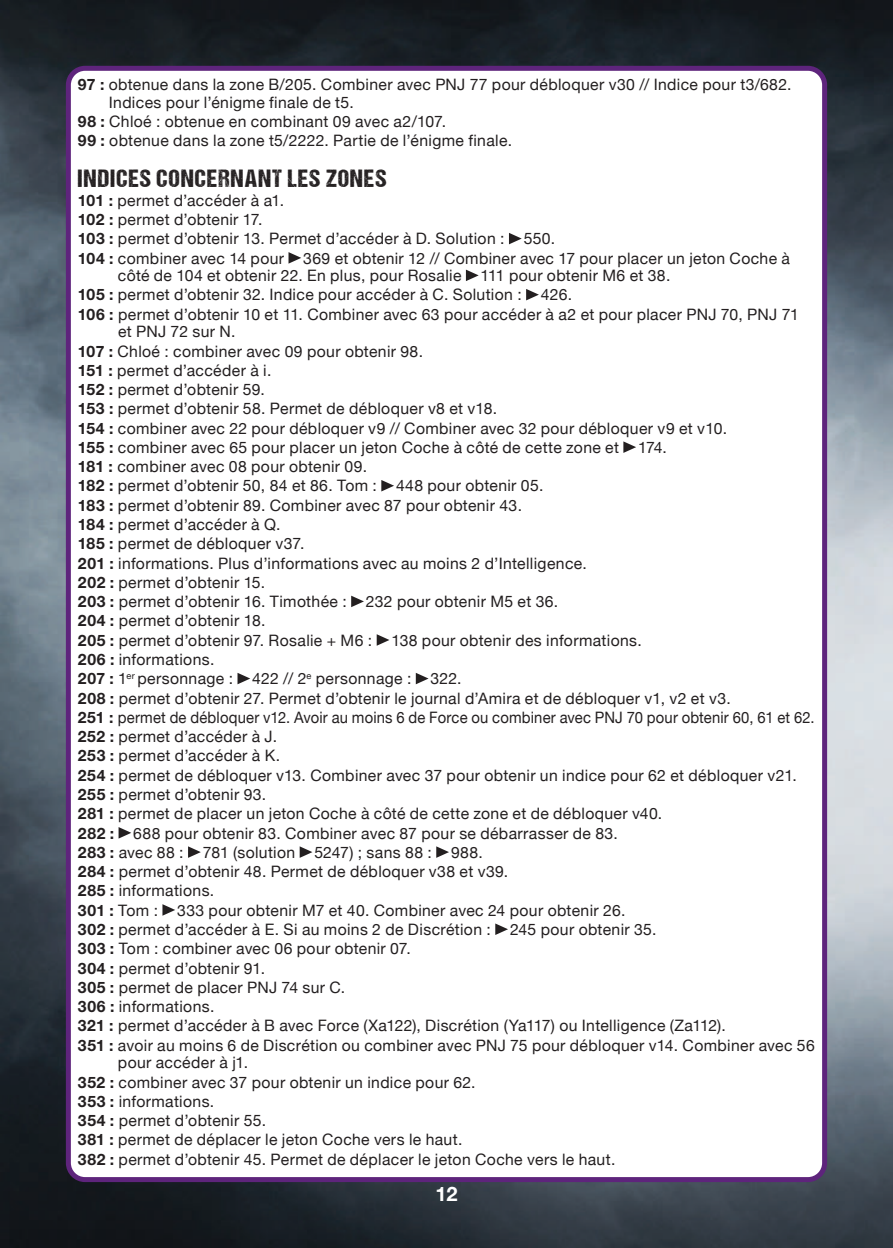
<style>
.page{position:relative;width:893px;height:1248px;background:#fff}
.page>*{position:absolute;margin:0;border:0;box-sizing:border-box;transform-origin:0 0}
.t1{font:25px "DCC Ash";letter-spacing:.05em;color:#231f20}
.t2{font:700 20px "Helvetica Neue LT Std";color:#fff}
.t3{font:15.75px/19.2px "Helvetica Neue";letter-spacing:.02em;color:#231f20}
.s1{font-family:"Helvetica Neue LT Std";font-weight:700}
</style>
<div class="page">
<img style="left:0;top:0;width:893px;height:1247px">
<div style="left:68px;top:68px;width:757px;height:1111px;background:#fff;border-radius:17px"></div>
<div style="left:66px;top:66px;width:761px;height:1115px;border:5px solid #5e247c;border-radius:17px"></div>
<svg style="left:509px;top:233px;width:13px;height:11px"></svg>
<svg style="left:288px;top:252px;width:13px;height:11px"></svg>
<svg style="left:466px;top:269px;width:13px;height:12px"></svg>
<svg style="left:526px;top:289px;width:13px;height:11px"></svg>
<svg style="left:623px;top:441px;width:13px;height:12px"></svg>
<svg style="left:381px;top:480px;width:13px;height:11px"></svg>
<svg style="left:351px;top:595px;width:13px;height:12px"></svg>
<svg style="left:377px;top:634px;width:12px;height:11px"></svg>
<svg style="left:237px;top:673px;width:13px;height:11px"></svg>
<svg style="left:416px;top:673px;width:13px;height:11px"></svg>
<svg style="left:119px;top:827px;width:12px;height:11px"></svg>
<svg style="left:188px;top:846px;width:13px;height:11px"></svg>
<svg style="left:300px;top:846px;width:12px;height:11px"></svg>
<svg style="left:436px;top:846px;width:13px;height:11px"></svg>
<svg style="left:162px;top:904px;width:13px;height:11px"></svg>
<svg style="left:495px;top:923px;width:13px;height:11px"></svg>
<p class="t3" style="left:109px;top:76px;width:684px;line-height:17.5px;text-indent:-31px"><span class="s1">97 :</span> obtenue dans la zone B/205. Combiner avec PNJ 77 pour débloquer v30 // Indice pour t3/682.<br>Indices pour l’énigme finale de t5.</p>
<p class="t3" style="left:78px;top:112px;width:436px"><span class="s1">98 :</span> Chloé : obtenue en combinant 09 avec a2/107.<br><span class="s1">99 :</span> obtenue dans la zone t5/2222. Partie de l’énigme finale.</p>
<h1 class="t1" style="left:78px;top:164px;width:310px">INDICES CONCERNANT LES ZONES</h1>
<p class="t3" style="left:78px;top:190px;width:714px"><span class="s1">101 :</span> permet d’accéder à a1.<br><span class="s1">102 :</span> permet d’obtenir 17.<br><span class="s1">103 :</span> permet d’obtenir 13. Permet d’accéder à D. Solution : 550.<br><span class="s1">104 :</span> combiner avec 14 pour 369 et obtenir 12 // Combiner avec 17 pour placer un jeton Coche à</p>
<p class="t3" style="left:78px;top:266px;width:723px;text-indent:40px">côté de 104 et obtenir 22. En plus, pour Rosalie 111 pour obtenir M6 et 38.<br><span class="s1">105 :</span> permet d’obtenir 32. Indice pour accéder à C. Solution : 426.<br><span class="s1">106 :</span> permet d’obtenir 10 et 11. Combiner avec 63 pour accéder à a2 et pour placer PNJ 70, PNJ 71</p>
<p class="t3" style="left:78px;top:322px;width:738px;text-indent:40px">et PNJ 72 sur N.<br><span class="s1">107 :</span> Chloé : combiner avec 09 pour obtenir 98.<br><span class="s1">151 :</span> permet d’accéder à i.<br><span class="s1">152 :</span> permet d’obtenir 59.<br><span class="s1">153 :</span> permet d’obtenir 58. Permet de débloquer v8 et v18.<br><span class="s1">154 :</span> combiner avec 22 pour débloquer v9 // Combiner avec 32 pour débloquer v9 et v10.<br><span class="s1">155 :</span> combiner avec 65 pour placer un jeton Coche à côté de cette zone et 174.<br><span class="s1">181 :</span> combiner avec 08 pour obtenir 09.<br><span class="s1">182 :</span> permet d’obtenir 50, 84 et 86. Tom : 448 pour obtenir 05.<br><span class="s1">183 :</span> permet d’obtenir 89. Combiner avec 87 pour obtenir 43.<br><span class="s1">184 :</span> permet d’accéder à Q.<br><span class="s1">185 :</span> permet de débloquer v37.<br><span class="s1">201 :</span> informations. Plus d’informations avec au moins 2 d’Intelligence.<br><span class="s1">202 :</span> permet d’obtenir 15.<br><span class="s1">203 :</span> permet d’obtenir 16. Timothée : 232 pour obtenir M5 et 36.<br><span class="s1">204 :</span> permet d’obtenir 18.<br><span class="s1">205 :</span> permet d’obtenir 97. Rosalie + M6 : 138 pour obtenir des informations.<br><span class="s1">206 :</span> informations.<br><span class="s1">207 :</span> 1<sup>er</sup> personnage : 422 // 2<sup>e</sup> personnage : 322.<br><span class="s1">208 :</span> permet d’obtenir 27. Permet d’obtenir le journal d’Amira et de débloquer v1, v2 et v3.<br><span class="s1">251 :</span> permet de débloquer v12. Avoir au moins 6 de Force ou combiner avec PNJ 70 pour obtenir 60, 61 et 62.<br><span class="s1">252 :</span> permet d’accéder à J.<br><span class="s1">253 :</span> permet d’accéder à K.<br><span class="s1">254 :</span> permet de débloquer v13. Combiner avec 37 pour obtenir un indice pour 62 et débloquer v21.<br><span class="s1">255 :</span> permet d’obtenir 93.<br><span class="s1">281 :</span> permet de placer un jeton Coche à côté de cette zone et de débloquer v40.<br><span class="s1">282 :</span> 688 pour obtenir 83. Combiner avec 87 pour se débarrasser de 83.<br><span class="s1">283 :</span> avec 88 : 781 (solution 5247) ; sans 88 : 988.<br><span class="s1">284 :</span> permet d’obtenir 48. Permet de débloquer v38 et v39.<br><span class="s1">285 :</span> informations.<br><span class="s1">301 :</span> Tom : 333 pour obtenir M7 et 40. Combiner avec 24 pour obtenir 26.<br><span class="s1">302 :</span> permet d’accéder à E. Si au moins 2 de Discrétion : 245 pour obtenir 35.<br><span class="s1">303 :</span> Tom : combiner avec 06 pour obtenir 07.<br><span class="s1">304 :</span> permet d’obtenir 91.<br><span class="s1">305 :</span> permet de placer PNJ 74 sur C.<br><span class="s1">306 :</span> informations.<br><span class="s1">321 :</span> permet d’accéder à B avec Force (Xa122), Discrétion (Ya117) ou Intelligence (Za112).<br><span class="s1">351 :</span> avoir au moins 6 de Discrétion ou combiner avec PNJ 75 pour débloquer v14. Combiner avec 56</p>
<p class="t3" style="left:78px;top:1052px;width:539px;text-indent:40px">pour accéder à j1.<br><span class="s1">352 :</span> combiner avec 37 pour obtenir un indice pour 62.<br><span class="s1">353 :</span> informations.<br><span class="s1">354 :</span> permet d’obtenir 55.<br><span class="s1">381 :</span> permet de déplacer le jeton Coche vers le haut.<br><span class="s1">382 :</span> permet d’obtenir 45. Permet de déplacer le jeton Coche vers le haut.</p>
<p class="t2" style="left:435px;top:1180px;width:24px">12</p>
</div>
